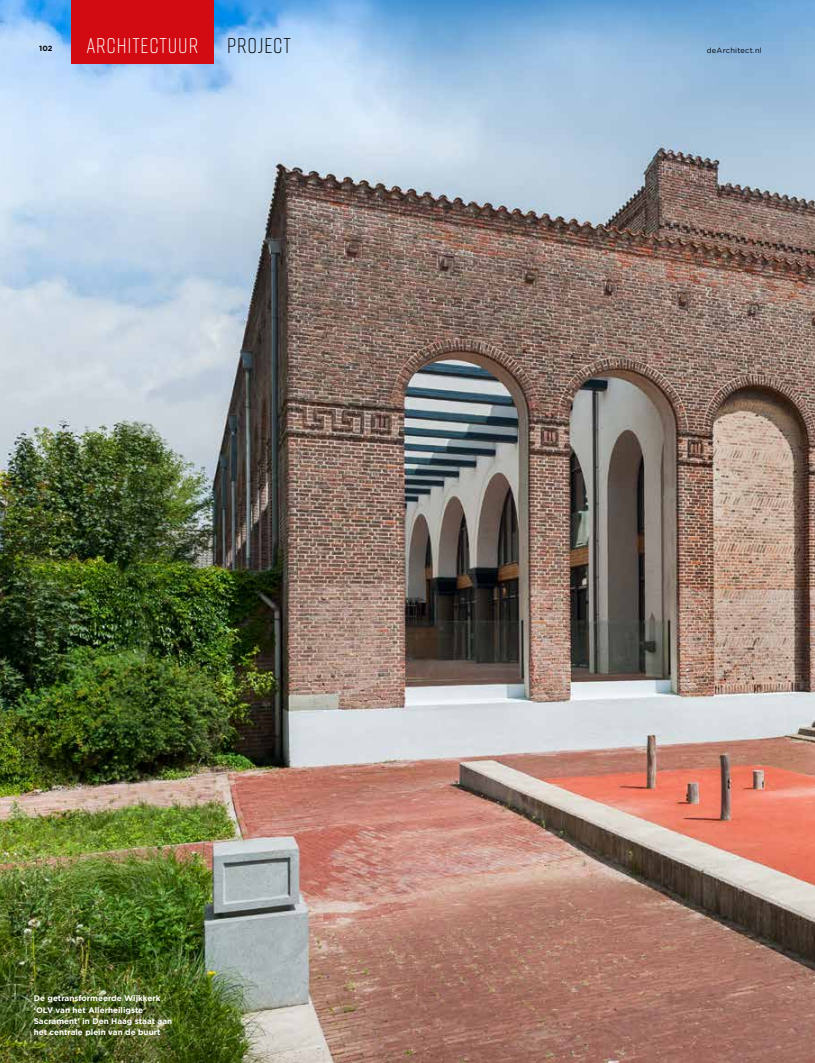
<style>
.page{position:relative;width:815px;height:1063px;background:#fff}
.page>*{position:absolute;margin:0;border:0;box-sizing:border-box;transform-origin:0 0}
.t1{font:300 21.25px "Rift";letter-spacing:.04em;color:#fff}
.t2{font:300 21.25px "Rift";letter-spacing:.035em;color:#000}
.t3{font:700 8.12px/11.2px "Gotham";color:#fff}
.t4{font:7.5px "Gotham";letter-spacing:.03em;color:#000}
.t5{font:700 7.5px "Gotham";color:#000}
</style>
<div class="page">
<img style="left:0;top:0;width:815px;height:1063px">
<div style="left:71px;top:0;width:143px;height:64px;background:#d20a11"></div>
<p class="t5" style="left:39px;top:43px;width:15px">102</p>
<h1 class="t1" style="left:86px;top:31px;width:113px">ARCHITECTUUR</h1>
<h1 class="t2" style="left:227px;top:31px;width:65px">PROJECT</h1>
<p class="t4" style="left:707px;top:46px;width:57px">deArchitect.nl</p>
<p class="t3" style="left:34px;top:993px;width:140px">De getransformeerde Wijkkerk ‘OLV van het Allerheiligste<br>Sacrament’ in Den Haag staat aan het centrale plein van de buurt</p>
</div>
